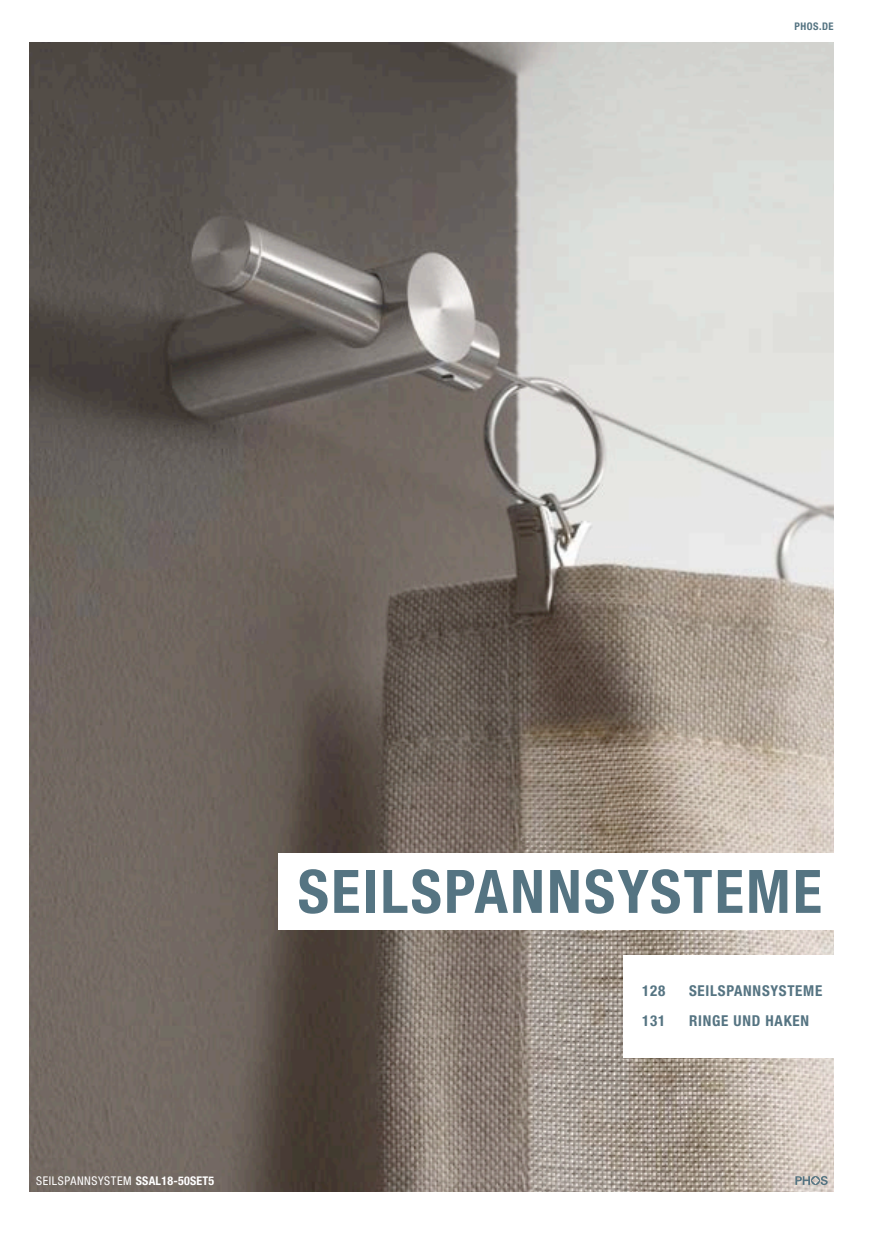
<style>
.page{position:relative;width:872px;height:1234px;background:#fff}
.page>*{position:absolute;margin:0;border:0;box-sizing:border-box;transform-origin:0 0}
.t1{font:700 condensed 60px "Helvetica Neue LT Std";letter-spacing:.04em;color:#557482}
.t2{font:700 condensed 15px "Helvetica Neue LT Std";letter-spacing:.05em;color:#557482}
.t3{font:condensed 12px "Helvetica Neue LT Std";letter-spacing:.05em;color:#fff}
.t4{font:700 condensed 10.5px "Helvetica Neue LT Std";letter-spacing:.05em;color:#557482}
.s1{font-weight:700}
</style>
<div class="page">
<img style="left:30px;top:43px;width:803px;height:1148px">
<div style="left:279px;top:853px;width:582px;height:76px;background:#fff"></div>
<div style="left:623px;top:955px;width:249px;height:102px;background:#fff"></div>
<svg style="left:795px;top:1175px;width:32px;height:9px"></svg>
<p class="t4" style="left:794px;top:20px;width:41px">PHOS.DE</p>
<p class="t3" style="left:36px;top:1173px;width:180px">SEILSPANNSYSTEM <span class="s1">SSAL18-50SET5</span></p>
<h1 class="t1" style="left:298px;top:855px;width:525px">SEILSPANNSYSTEME</h1>
<p class="t2" style="left:642px;top:981px;width:25px">128</p>
<p class="t2" style="left:689px;top:981px;width:135px">SEILSPANNSYSTEME</p>
<p class="t2" style="left:642px;top:1011px;width:25px">131</p>
<p class="t2" style="left:689px;top:1011px;width:121px">RINGE UND HAKEN</p>
</div>
